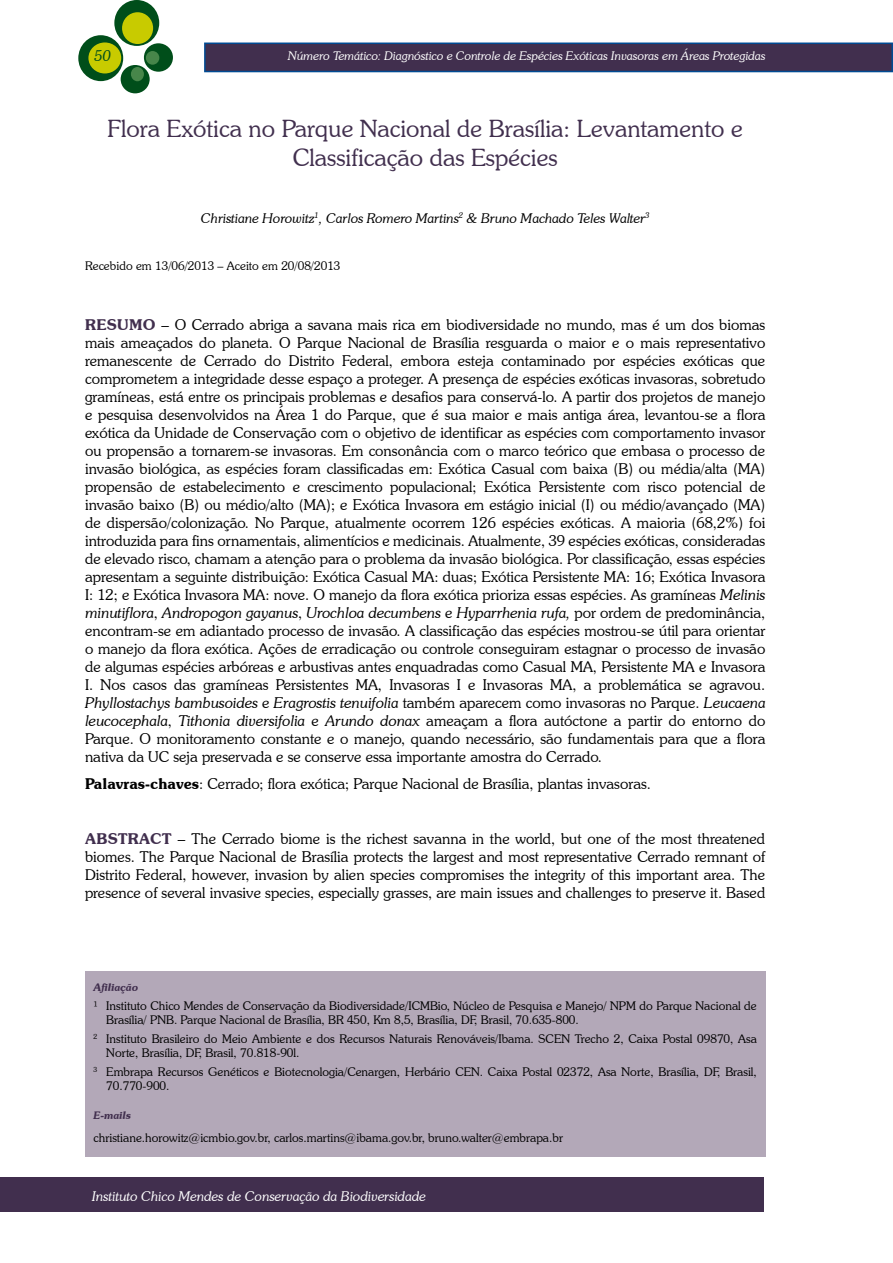
<style>
.page{position:relative;width:893px;height:1263px;background:#fff}
.page>*{position:absolute;margin:0;border:0;box-sizing:border-box;transform-origin:0 0}
.t1{font:300 24px/28.8px "Souvenir IT Cby BT";color:#412f4e;text-align:center}
.t2{font:300 15px/18px "Souvenir IT Cby BT";color:#000;text-align:justify}
.t3{font:italic 300 15px "Souvenir IT Cby BT";color:#004e1a}
.t4{font:italic 300 13.5px "Souvenir IT Cby BT";color:#000}
.t5{font:italic 300 13.5px "Souvenir IT Cby BT";color:#fff}
.t6{font:300 12px/14.4px "Souvenir IT Cby BT";color:#000}
.t7{font:italic 300 12px "Souvenir IT Cby BT";color:#fff}
.t8{font:italic 600 10.5px "Souvenir IT Cby BT";color:#412f4e}
.s1{font-weight:600;color:#412f4e}
.s2{font-style:italic}
.s3{font-weight:600}
</style>
<div class="page">
<div style="left:205px;top:43px;width:687px;height:29px;background:#412f4e"></div>
<div style="left:204px;top:43px;width:689px;height:29px;border:2px solid #004b93"></div>
<div style="left:114px;top:0;width:45px;height:46px;background:#004e1a;border-radius:50%"></div>
<div style="left:78px;top:35px;width:45px;height:46px;background:#004e1a;border-radius:50%"></div>
<div style="left:144px;top:43px;width:29px;height:29px;background:#004e1a;border-radius:50%"></div>
<div style="left:121px;top:65px;width:29px;height:28px;background:#004e1a;border-radius:50%"></div>
<div style="left:122px;top:12px;width:31px;height:32px;background:#c8cb00;border-radius:50%"></div>
<div style="left:88px;top:42px;width:33px;height:31px;background:#c8cb00;border-radius:50%"></div>
<div style="left:146px;top:51px;width:13px;height:14px;background:#47864a;border-radius:50%"></div>
<div style="left:131px;top:67px;width:13px;height:14px;background:#47864a;border-radius:50%"></div>
<div style="left:0;top:1178px;width:764px;height:34px;background:#412f4e"></div>
<div style="left:85px;top:971px;width:680px;height:186px;background:#b3a8b8"></div>
<p class="t3" style="left:95px;top:46px;width:18px">50</p>
<p class="t7" style="left:288px;top:49px;width:479px">Número Temático: Diagnóstico e Controle de Espécies Exóticas Invasoras em Áreas Protegidas</p>
<h1 class="t1" style="left:107px;top:114px;width:637px">Flora Exótica no Parque Nacional de Brasília: Levantamento e<br>Classificação das Espécies</h1>
<p class="t4" style="left:201px;top:210px;width:450px">Christiane Horowitz<sup>1</sup>, Carlos Romero Martins<sup>2</sup> &amp; Bruno Machado Teles Walter<sup>3</sup></p>
<p class="t6" style="left:85px;top:258px;width:257px">Recebido em 13/06/2013 – Aceito em 20/08/2013</p>
<p class="t2" style="left:85px;top:316px;width:682px"><span class="s1">RESUMO</span> – O Cerrado abriga a savana mais rica em biodiversidade no mundo, mas é um dos biomas mais ameaçados do planeta. O Parque Nacional de Brasília resguarda o maior e o mais representativo remanescente de Cerrado do Distrito Federal, embora esteja contaminado por espécies exóticas que comprometem a integridade desse espaço a proteger. A presença de espécies exóticas invasoras, sobretudo gramíneas, está entre os principais problemas e desafios para conservá-lo. A partir dos projetos de manejo e pesquisa desenvolvidos na Área 1 do Parque, que é sua maior e mais antiga área, levantou-se a flora exótica da Unidade de Conservação com o objetivo de identificar as espécies com comportamento invasor ou propensão a tornarem-se invasoras. Em consonância com o marco teórico que embasa o processo de invasão biológica, as espécies foram classificadas em: Exótica Casual com baixa (B) ou média/alta (MA) propensão de estabelecimento e crescimento populacional; Exótica Persistente com risco potencial de invasão baixo (B) ou médio/alto (MA); e Exótica Invasora em estágio inicial (I) ou médio/avançado (MA) de dispersão/colonização. No Parque, atualmente ocorrem 126 espécies exóticas. A maioria (68,2%) foi introduzida para fins ornamentais, alimentícios e medicinais. Atualmente, 39 espécies exóticas, consideradas de elevado risco, chamam a atenção para o problema da invasão biológica. Por classificação, essas espécies apresentam a seguinte distribuição: Exótica Casual MA: duas; Exótica Persistente MA: 16; Exótica Invasora I: 12; e Exótica Invasora MA: nove. O manejo da flora exótica prioriza essas espécies. As gramíneas <span class="s2">Melinis minutiflora</span>, <span class="s2">Andropogon gayanus</span>, <span class="s2">Urochloa decumbens</span> e <span class="s2">Hyparrhenia rufa,</span> por ordem de predominância, encontram-se em adiantado processo de invasão. A classificação das espécies mostrou-se útil para orientar o manejo da flora exótica. Ações de erradicação ou controle conseguiram estagnar o processo de invasão de algumas espécies arbóreas e arbustivas antes enquadradas como Casual MA, Persistente MA e Invasora I. Nos casos das gramíneas Persistentes MA, Invasoras I e Invasoras MA, a problemática se agravou.<br><span class="s2">Phyllostachys bambusoides</span> e <span class="s2">Eragrostis tenuifolia</span> também aparecem como invasoras no Parque. <span class="s2">Leucaena leucocephala</span>, <span class="s2">Tithonia diversifolia</span> e <span class="s2">Arundo donax</span> ameaçam a flora autóctone a partir do entorno do Parque. O monitoramento constante e o manejo, quando necessário, são fundamentais para que a flora nativa da UC seja preservada e se conserve essa importante amostra do Cerrado.</p>
<p class="t2" style="left:85px;top:774px;width:567px"><span class="s3">Palavras-chaves</span>: Cerrado; flora exótica; Parque Nacional de Brasília, plantas invasoras.</p>
<p class="t2" style="left:85px;top:829px;width:682px"><span class="s1">ABSTRACT</span> – The Cerrado biome is the richest savanna in the world, but one of the most threatened biomes. The Parque Nacional de Brasília protects the largest and most representative Cerrado remnant of Distrito Federal, however, invasion by alien species compromises the integrity of this important area. The presence of several invasive species, especially grasses, are main issues and challenges to preserve it. Based</p>
<p class="t8" style="left:94px;top:980px;width:46px">Afiliação</p>
<p class="t6" style="left:106px;top:998px;width:652px;text-indent:-13px">¹ Instituto Chico Mendes de Conservação da Biodiversidade/ICMBio, Núcleo de Pesquisa e Manejo/ NPM do Parque Nacional de<br>Brasília/ PNB. Parque Nacional de Brasília, BR 450, Km 8,5, Brasília, DF, Brasil, 70.635-800.</p>
<p class="t6" style="left:106px;top:1031px;width:652px;text-indent:-13px"><sup>2</sup> Instituto Brasileiro do Meio Ambiente e dos Recursos Naturais Renováveis/Ibama. SCEN Trecho 2, Caixa Postal 09870, Asa<br>Norte, Brasília, DF, Brasil, 70.818-90l.</p>
<p class="t6" style="left:106px;top:1064px;width:652px;text-indent:-13px"><sup>3</sup> Embrapa Recursos Genéticos e Biotecnologia/Cenargen, Herbário CEN. Caixa Postal 02372, Asa Norte, Brasília, DF, Brasil,<br>70.770-900.</p>
<p class="t8" style="left:94px;top:1109px;width:39px">E-mails</p>
<p class="t6" style="left:94px;top:1130px;width:471px">christiane.horowitz@icmbio.gov.br, carlos.martins@ibama.gov.br, bruno.walter@embrapa.br</p>
<p class="t5" style="left:92px;top:1188px;width:335px">Instituto Chico Mendes de Conservação da Biodiversidade</p>
</div>
